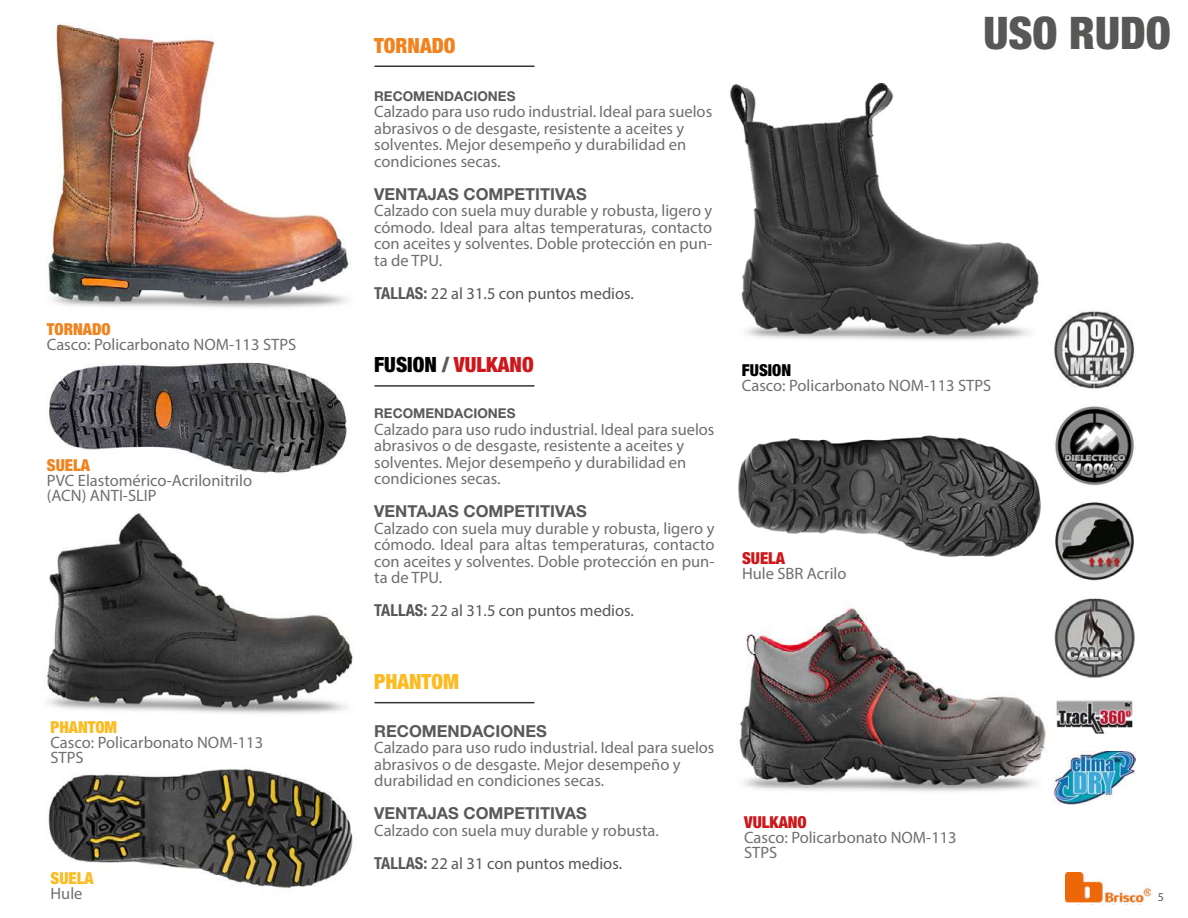
<style>
.page{position:relative;width:1188px;height:918px;background:#fff}
.page>*{position:absolute;margin:0;border:0;box-sizing:border-box;transform-origin:0 0}
.t1{font:900 condensed 45px "Helvetica Neue LT Std";color:#575756}
.t2{font:900 condensed 21px "Helvetica Neue LT Std";color:#cd171a}
.t3{font:900 condensed 21px "Helvetica Neue LT Std";color:#fbbb21}
.t4{font:900 condensed 21px "Helvetica Neue LT Std";color:#f0831e}
.t5{font:16.5px/16.5px "Myriad Pro";color:#706f6f}
.t6{font:700 16.5px "Helvetica Neue LT Std";color:#58595b}
.t7{font:16.5px "Myriad Pro";color:#575756}
.t8{font:900 condensed 16.5px "Helvetica Neue LT Std";color:#fbbb21}
.t9{font:900 condensed 16.5px "Helvetica Neue LT Std";color:#f0831e}
.t10{font:900 condensed 16.5px "Helvetica Neue LT Std";color:#cd171a}
.t11{font:900 condensed 16.5px "Helvetica Neue LT Std";color:#000}
.t12{font:700 13.5px "Helvetica Neue LT Std";color:#58595b}
.t13{font:12px "Myriad Pro";color:#575756}
.s1{font-family:"Helvetica Neue LT Std";font-weight:700;font-stretch:condensed}
.s2{color:#000}
.s3{color:#58595b}
.s4{font-family:"Helvetica Neue LT Std";font-weight:700;font-stretch:condensed;color:#575756}
.s5{color:#575756}
</style>
<div class="page">
<img style="left:730px;top:83px;width:309px;height:257px">
<img style="left:46px;top:22px;width:305px;height:286px">
<img style="left:46px;top:513px;width:332px;height:201px">
<img style="left:48px;top:769px;width:305px;height:120px">
<img style="left:1066px;top:872px;width:85px;height:31px">
<img style="left:739px;top:602px;width:315px;height:199px">
<img style="left:738px;top:435px;width:303px;height:122px">
<img style="left:49px;top:362px;width:298px;height:111px">
<hr style="left:375px;top:65px;width:159px;height:2px;background:#000">
<hr style="left:375px;top:385px;width:159px;height:2px;background:#000">
<hr style="left:375px;top:702px;width:159px;height:1px;background:#000">
<img style="left:1055px;top:502px;width:79px;height:79px">
<img style="left:1056px;top:700px;width:77px;height:34px">
<img style="left:1054px;top:598px;width:81px;height:80px">
<img style="left:1054px;top:311px;width:81px;height:78px">
<img style="left:1054px;top:752px;width:81px;height:53px">
<img style="left:1055px;top:406px;width:79px;height:80px">
<p class="t9" style="left:47px;top:319px;width:65px">TORNADO</p>
<p class="t5" style="left:47px;top:336px;width:251px">Casco: Policarbonato NOM-113 STPS</p>
<p class="t9" style="left:47px;top:455px;width:45px">SUELA</p>
<p class="t5" style="left:47px;top:473px;width:207px;line-height:15px">PVC Elastomérico-Acrilonitrilo (ACN) ANTI-SLIP</p>
<p class="t8" style="left:51px;top:717px;width:68px">PHANTOM</p>
<p class="t5" style="left:51px;top:735px;width:214px;line-height:15px">Casco: Policarbonato NOM-113<br>STPS</p>
<p class="t8" style="left:51px;top:868px;width:45px">SUELA</p>
<p class="t5" style="left:51px;top:885px;width:34px">Hule</p>
<p class="t4" style="left:374px;top:33px;width:83px">TORNADO</p>
<p class="t12" style="left:374px;top:87px;width:143px">RECOMENDACIONES</p>
<p class="t5" style="left:374px;top:103px;width:339px">Calzado para uso rudo industrial. Ideal para suelos abrasivos o de desgaste, resistente a aceites y solventes. Mejor desempeño y durabilidad en condiciones secas.</p>
<p class="t6" style="left:374px;top:184px;width:214px">VENTAJAS COMPETITIVAS</p>
<p class="t5" style="left:374px;top:202px;width:340px;text-align:justify">Calzado con suela muy durable y robusta, ligero y cómodo. Ideal para altas temperaturas, contacto con aceites y solventes. Doble protección en pun&shy;ta de TPU.</p>
<p class="t7" style="left:374px;top:283px;width:261px"><span class="s1">TALLAS:</span> 22 al 31.5 con puntos medios.</p>
<p class="t2" style="left:374px;top:352px;width:161px"><span class="s2">FUSION</span> <span class="s3">/</span> VULKANO</p>
<p class="t12" style="left:374px;top:405px;width:143px">RECOMENDACIONES</p>
<p class="t5" style="left:374px;top:421px;width:342px">Calzado para uso rudo industrial. Ideal para suelos abrasivos o de desgaste, resistente a aceites y solventes. Mejor desempeño y durabilidad en condiciones secas.</p>
<p class="t6" style="left:374px;top:501px;width:214px">VENTAJAS COMPETITIVAS</p>
<p class="t5" style="left:374px;top:520px;width:342px;text-align:justify">Calzado con suela muy durable y robusta, ligero y cómodo. Ideal para altas temperaturas, contacto con aceites y solventes. Doble protección en pun&shy;ta de TPU.</p>
<p class="t7" style="left:374px;top:601px;width:261px"><span class="s1">TALLAS:</span> 22 al 31.5 con puntos medios.</p>
<p class="t3" style="left:374px;top:669px;width:86px">PHANTOM</p>
<p class="t6" style="left:374px;top:721px;width:174px">RECOMENDACIONES</p>
<p class="t5" style="left:374px;top:739px;width:342px">Calzado para uso rudo industrial. Ideal para suelos abrasivos o de desgaste. Mejor desempeño y durabilidad en condiciones secas.</p>
<p class="t6" style="left:374px;top:803px;width:214px">VENTAJAS COMPETITIVAS</p>
<p class="t5" style="left:374px;top:813px;width:286px;line-height:33px">Calzado con suela muy durable y robusta.<br><span class="s4">TALLAS:</span> <span class="s5">22 al 31 con puntos medios.</span></p>
<h1 class="t1" style="left:983px;top:5px;width:189px">USO RUDO</h1>
<p class="t11" style="left:742px;top:360px;width:51px">FUSION</p>
<p class="t5" style="left:742px;top:377px;width:251px">Casco: Policarbonato NOM-113 STPS</p>
<p class="t10" style="left:742px;top:548px;width:45px">SUELA</p>
<p class="t5" style="left:742px;top:565px;width:106px">Hule SBR Acrilo</p>
<p class="t10" style="left:744px;top:812px;width:64px">VULKANO</p>
<p class="t5" style="left:744px;top:829px;width:214px;line-height:15px">Casco: Policarbonato NOM-113<br>STPS</p>
<p class="t13" style="left:1158px;top:890px;width:8px">5</p>
</div>
